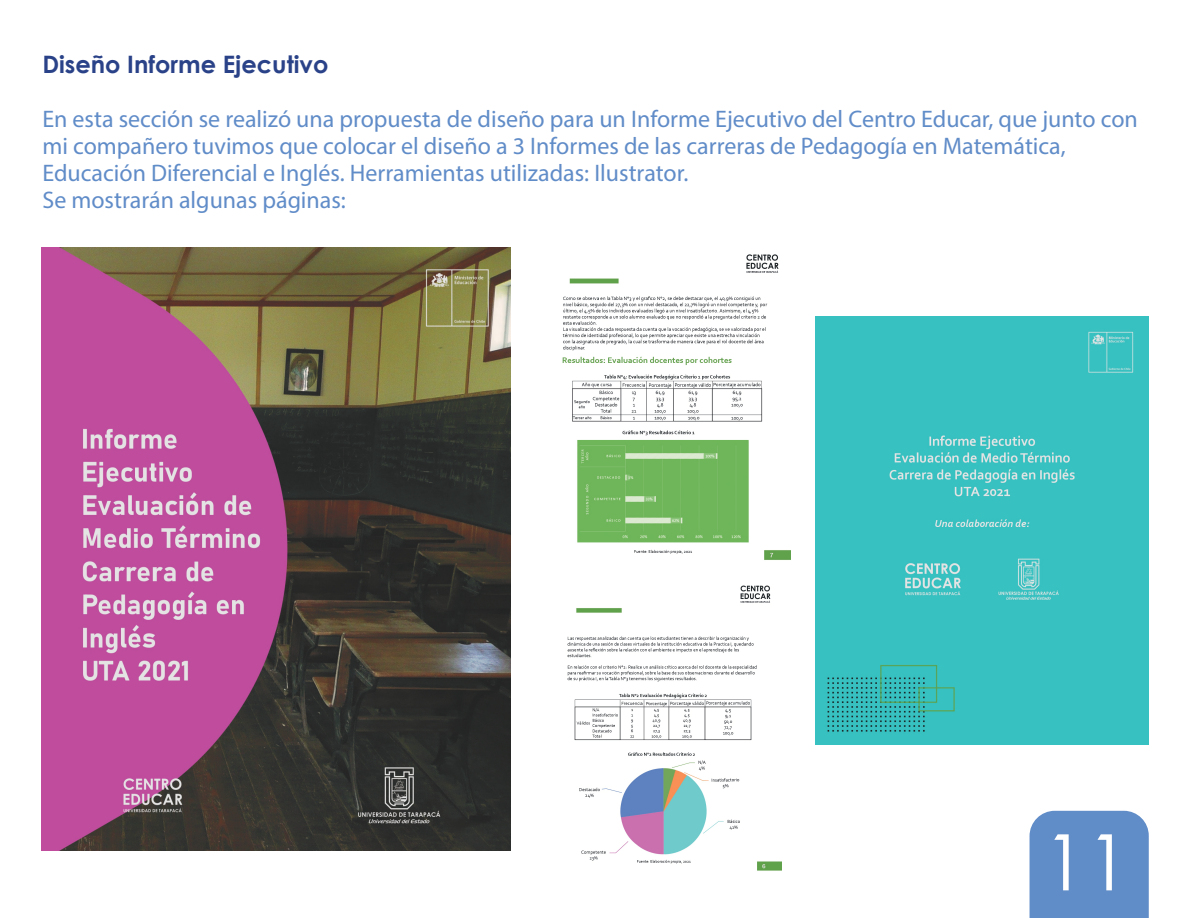
<style>
.page{position:relative;width:1188px;height:918px;background:#fff}
.page>*{position:absolute;margin:0;border:0;box-sizing:border-box;transform-origin:0 0}
.t1{font:78px "Century Gothic";color:#fff}
.t2{font:24px/27px "Myriad Pro";color:#608cc8}
.t3{font:700 24px "Century Gothic";color:#2a4288}
</style>
<div class="page">
<div style="left:1030px;top:811px;width:119px;height:107px;background:#608cc8"></div>
<div style="left:815px;top:317px;width:333px;height:427px;background:#37c1c1"></div>
<img style="left:562px;top:254px;width:228px;height:306px">
<img style="left:567px;top:585px;width:215px;height:286px">
<img style="left:42px;top:248px;width:469px;height:602px">
<p class="t3" style="left:42px;top:46px;width:288px">Diseño Informe Ejecutivo</p>
<p class="t2" style="left:42px;top:105px;width:1097px">En esta sección se realizó una propuesta de diseño para un Informe Ejecutivo del Centro Educar, que junto con mi compañero tuvimos que colocar el diseño a 3 Informes de las carreras de Pedagogía en Matemática, Educación Diferencial e Inglés. Herramientas utilizadas: Ilustrator.<br>Se mostrarán algunas páginas:</p>
<h1 class="t1" style="left:1043px;top:808px;width:88px">11</h1>
</div>
